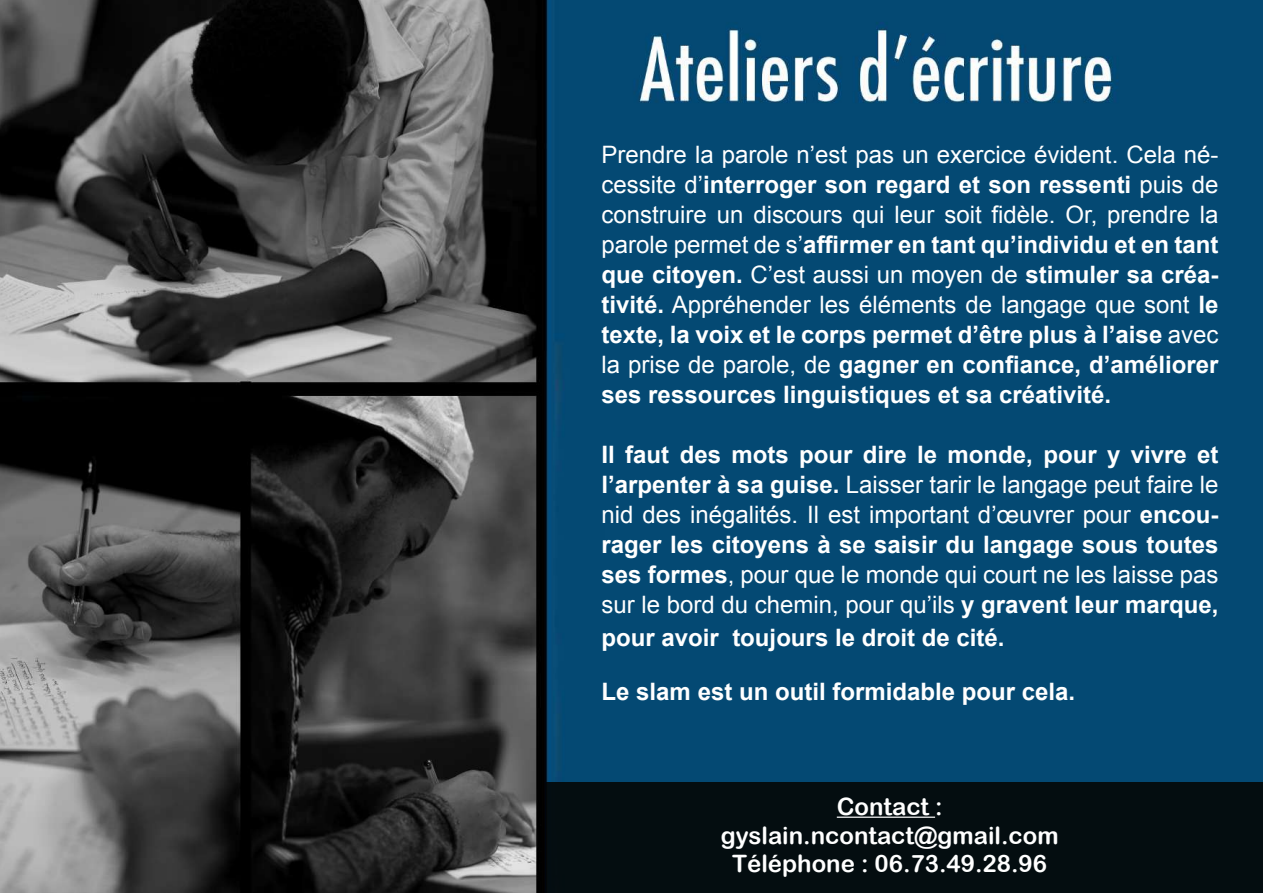
<style>
.page{position:relative;width:1263px;height:893px;background:#fff}
.page>*{position:absolute;margin:0;border:0;box-sizing:border-box;transform-origin:0 0}
.t1{font:700 24px/30px "Arial";color:#fff;text-align:justify}
.t2{font:24px/30px "Arial";color:#fff;text-align:justify}
.t3{font:24px/28.8px "Arial Rounded MT Bold";color:#fff;text-align:center}
.s1{font-weight:400}
.s2{font-weight:700}
</style>
<div class="page">
<img style="left:0;top:0;width:1263px;height:893px">
<div style="left:546px;top:782px;width:717px;height:111px;background:#040d10"></div>
<hr style="left:837px;top:817px;width:98px;height:1px;background:#fff">
<p class="t1" style="left:602px;top:141px;width:618px"><span class="s1">Prendre la parole n’est pas un exercice évident. Cela né&shy;cessite d’</span>interroger son regard et son ressenti <span class="s1">puis de construire un discours qui leur soit fidèle. Or, prendre la parole permet de s’</span>affirmer en tant qu’individu et en tant que citoyen. <span class="s1">C’est aussi un moyen de</span> stimuler sa créa&shy;tivité. <span class="s1">Appréhender les éléments de langage que sont</span> le texte, la voix et le corps permet d’être plus à l’aise <span class="s1">avec la prise de parole, de</span> gagner en confiance, d’améliorer ses ressources linguistiques et sa créativité.</p>
<p class="t2" style="left:602px;top:440px;width:618px"><span class="s2">Il faut des mots pour dire le monde, pour y vivre et l’arpenter à sa guise.</span> Laisser tarir le langage peut faire le nid des inégalités. Il est important d’œuvrer pour <span class="s2">encou&shy;rager les citoyens à se saisir du langage sous toutes ses formes</span>, pour que le monde qui court ne les laisse pas sur le bord du chemin, pour qu’ils <span class="s2">y gravent leur marque,</span></p>
<p class="t1" style="left:602px;top:624px;width:404px">pour avoir toujours le droit de cité.</p>
<p class="t1" style="left:602px;top:678px;width:475px">Le slam est un outil formidable pour cela.</p>
<p class="t3" style="left:721px;top:791px;width:339px">Contact : gyslain.ncontact@gmail.com<br>Téléphone : 06.73.49.28.96</p>
</div>
